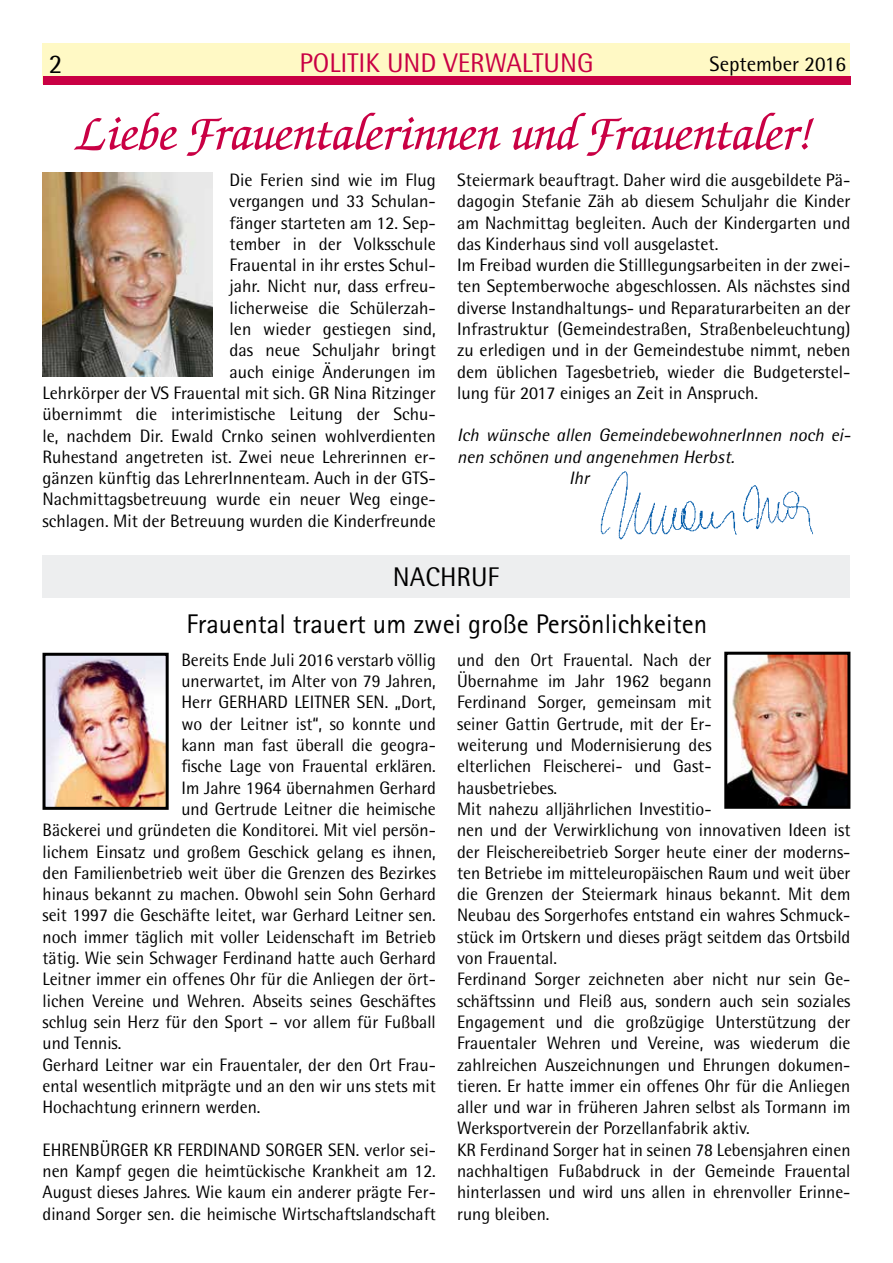
<style>
.page{position:relative;width:893px;height:1263px;background:#fff}
.page>*{position:absolute;margin:0;border:0;box-sizing:border-box;transform-origin:0 0}
.t1{font:italic 500 51px "Zapf Chancery IT Cby BT";color:#c90044}
.t2{font:27px "Rotis Sans Serif";color:#000}
.t3{font:27px "Rotis Semi Sans";color:#c90044}
.t4{font:27px "Rotis Semi Sans";color:#000}
.t5{font:21px "Rotis Semi Sans";color:#000}
.t6{font:18px/21.3px "Rotis Semi Sans";color:#000}
.t7{font:italic 18px "Rotis Semi Sans";color:#000}
</style>
<div class="page">
<div style="left:43px;top:43px;width:807px;height:41px;background:#fff9c5"></div>
<div style="left:43px;top:77px;width:808px;height:8px;background:#c90044"></div>
<img style="left:600px;top:471px;width:213px;height:69px">
<img style="left:43px;top:173px;width:170px;height:204px">
<div style="left:43px;top:555px;width:807px;height:42px;background:#edeeef"></div>
<img style="left:728px;top:656px;width:118px;height:149px">
<div style="left:724px;top:652px;width:126px;height:157px;border:3px solid #000"></div>
<img style="left:47px;top:657px;width:118px;height:149px">
<div style="left:43px;top:653px;width:126px;height:157px;border:3px solid #000"></div>
<h2 class="t4" style="left:49px;top:48px;width:15px">2</h2>
<h2 class="t3" style="left:299px;top:47px;width:296px">POLITIK UND VERWALTUNG</h2>
<p class="t5" style="left:710px;top:51px;width:138px">September 2016</p>
<h1 class="t1" style="left:79px;top:106px;width:737px">Liebe Frauentalerinnen und Frauentaler!</h1>
<p class="t6" style="left:43px;top:169px;width:395px;text-align:right">Die Ferien sind wie im Flug<br>vergangen und 33 Schulan-<br>fänger starteten am 12. Sep-<br>tember in der Volksschule<br>Frauental in ihr erstes Schul-<br>jahr. Nicht nur, dass erfreu-<br>licherweise die Schülerzah-<br>len wieder gestiegen sind,<br>das neue Schuljahr bringt<br>auch einige Änderungen im<br>Lehrkörper der VS Frauental mit sich. GR Nina Ritzinger übernimmt die interimistische Leitung der Schu&shy;le, nachdem Dir. Ewald Crnko seinen wohlverdienten Ruhestand angetreten ist. Zwei neue Lehrerinnen er&shy;gänzen künftig das LehrerInnenteam. Auch in der GTS-Nachmittagsbetreuung wurde ein neuer Weg einge&shy;schlagen. Mit der Betreuung wurden die Kinderfreunde</p>
<p class="t6" style="left:457px;top:169px;width:395px">Steiermark beauftragt. Daher wird die ausgebildete Pä&shy;dagogin Stefanie Zäh ab diesem Schuljahr die Kinder am Nachmittag begleiten. Auch der Kindergarten und das Kinderhaus sind voll ausgelastet.<br>Im Freibad wurden die Stilllegungsarbeiten in der zwei&shy;ten Septemberwoche abgeschlossen. Als nächstes sind diverse Instandhaltungs- und Reparaturarbeiten an der Infrastruktur (Gemeindestraßen, Straßenbeleuchtung) zu erledigen und in der Gemeindestube nimmt, neben dem üblichen Tagesbetrieb, wieder die Budgeterstel&shy;lung für 2017 einiges an Zeit in Anspruch.</p>
<p class="t7" style="left:457px;top:424px;width:395px">Ich wünsche allen GemeindebewohnerInnen noch ei-</p>
<p class="t7" style="left:457px;top:446px;width:279px">nen schönen und angenehmen Herbst.</p>
<p class="t7" style="left:569px;top:467px;width:21px">Ihr</p>
<h2 class="t4" style="left:393px;top:561px;width:108px">NACHRUF</h2>
<h2 class="t2" style="left:186px;top:608px;width:522px">Frauental trauert um zwei große Persönlichkeiten</h2>
<p class="t6" style="left:181px;top:649px;width:256px">Bereits Ende Juli 2016 verstarb völlig</p>
<p class="t6" style="left:181px;top:670px;width:256px">unerwartet, im Alter von 79 Jahren,</p>
<p class="t6" style="left:181px;top:691px;width:256px">Herr GERHARD LEITNER SEN. „Dort,</p>
<p class="t6" style="left:181px;top:713px;width:256px">wo der Leitner ist“, so konnte und</p>
<p class="t6" style="left:181px;top:734px;width:256px">kann man fast überall die geogra-</p>
<p class="t6" style="left:181px;top:755px;width:256px">fische Lage von Frauental erklären.</p>
<p class="t6" style="left:181px;top:777px;width:256px">Im Jahre 1964 übernahmen Gerhard</p>
<p class="t6" style="left:181px;top:798px;width:256px">und Gertrude Leitner die heimische</p>
<p class="t6" style="left:43px;top:819px;width:395px">Bäckerei und gründeten die Konditorei. Mit viel persön-</p>
<p class="t6" style="left:43px;top:841px;width:395px">lichem Einsatz und großem Geschick gelang es ihnen,</p>
<p class="t6" style="left:43px;top:862px;width:395px">den Familienbetrieb weit über die Grenzen des Bezirkes</p>
<p class="t6" style="left:43px;top:883px;width:395px">hinaus bekannt zu machen. Obwohl sein Sohn Gerhard</p>
<p class="t6" style="left:43px;top:904px;width:395px">seit 1997 die Geschäfte leitet, war Gerhard Leitner sen.</p>
<p class="t6" style="left:43px;top:926px;width:395px">noch immer täglich mit voller Leidenschaft im Betrieb</p>
<p class="t6" style="left:43px;top:947px;width:395px">tätig. Wie sein Schwager Ferdinand hatte auch Gerhard</p>
<p class="t6" style="left:43px;top:968px;width:395px">Leitner immer ein offenes Ohr für die Anliegen der ört-</p>
<p class="t6" style="left:43px;top:990px;width:395px">lichen Vereine und Wehren. Abseits seines Geschäftes</p>
<p class="t6" style="left:43px;top:1011px;width:395px">schlug sein Herz für den Sport – vor allem für Fußball</p>
<p class="t6" style="left:43px;top:1032px;width:80px">und Tennis.</p>
<p class="t6" style="left:43px;top:1054px;width:395px">Gerhard Leitner war ein Frauentaler, der den Ort Frau-</p>
<p class="t6" style="left:43px;top:1075px;width:395px">ental wesentlich mitprägte und an den wir uns stets mit</p>
<p class="t6" style="left:43px;top:1096px;width:219px">Hochachtung erinnern werden.</p>
<p class="t6" style="left:43px;top:1139px;width:395px;text-align:justify">EHRENBÜRGER KR FERDINAND SORGER SEN. verlor sei&shy;nen Kampf gegen die heimtückische Krankheit am 12.<br>August dieses Jahres. Wie kaum ein anderer prägte Fer&shy;dinand Sorger sen. die heimische Wirtschaftslandschaft</p>
<p class="t6" style="left:457px;top:649px;width:395px">und den Ort Frauental. Nach der<br>Übernahme im Jahr 1962 begann<br>Ferdinand Sorger, gemeinsam mit<br>seiner Gattin Gertrude, mit der Er-<br>weiterung und Modernisierung des<br>elterlichen Fleischerei- und Gast-<br>hausbetriebes.<br>Mit nahezu alljährlichen Investitio-<br>nen und der Verwirklichung von innovativen Ideen ist der Fleischereibetrieb Sorger heute einer der moderns&shy;ten Betriebe im mitteleuropäischen Raum und weit über die Grenzen der Steiermark hinaus bekannt. Mit dem Neubau des Sorgerhofes entstand ein wahres Schmuck&shy;stück im Ortskern und dieses prägt seitdem das Ortsbild von Frauental.<br>Ferdinand Sorger zeichneten aber nicht nur sein Ge&shy;schäftssinn und Fleiß aus, sondern auch sein soziales Engagement und die großzügige Unterstützung der Frauentaler Wehren und Vereine, was wiederum die zahlreichen Auszeichnungen und Ehrungen dokumen&shy;tieren. Er hatte immer ein offenes Ohr für die Anliegen aller und war in früheren Jahren selbst als Tormann im Werksportverein der Porzellanfabrik aktiv.<br>KR Ferdinand Sorger hat in seinen 78 Lebensjahren einen nachhaltigen Fußabdruck in der Gemeinde Frauental hinterlassen und wird uns allen in ehrenvoller Erinne&shy;rung bleiben.</p>
</div>
